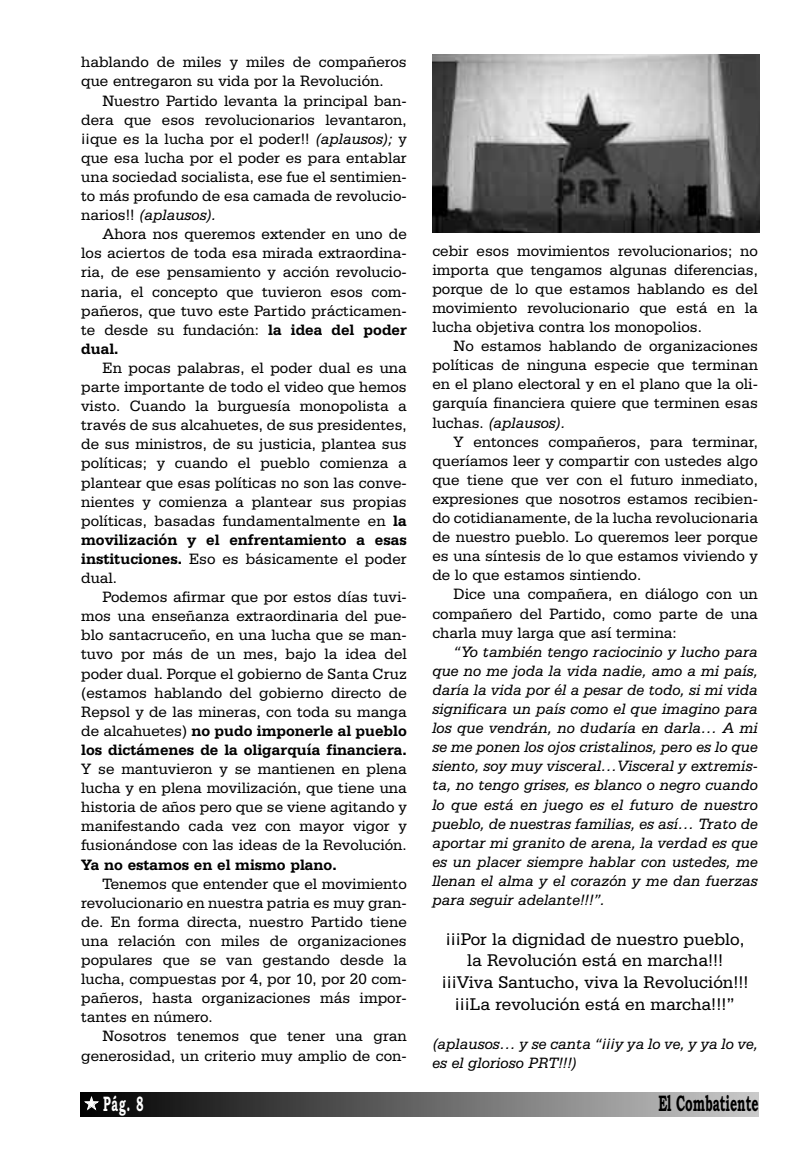
<style>
.page{position:relative;width:787px;height:1170px;background:#fff}
.page>*{position:absolute;margin:0;border:0;box-sizing:border-box;transform-origin:0 0}
.t1{font:700 22.5px "Bookman Old Style";color:#000;scale:.55 1}
.t2{font:700 21px "Bookman Old Style";color:#fff;scale:.55 1}
.t3{font:18px/21.6px "Serifa BT";color:#000;text-align:center}
.t4{font:15.9px/19px "Serifa BT";color:#000;text-align:justify}
.t5{font:italic 15.9px/19px "Serifa BT";color:#000;text-align:justify}
.t6{font:700 15.9px "Serifa BT";color:#000}
.s1{font-style:italic}
.s2{font-weight:700}
</style>
<div class="page">
<div style="left:80px;top:1092px;width:678px;height:23px;background:linear-gradient(to right,#000,#cacaca)"></div>
<img style="left:433px;top:55px;width:326px;height:177px">
<svg style="left:85px;top:1097px;width:13px;height:12px"></svg>
<p class="t4" style="left:81px;top:52px;width:327px">hablando de miles y miles de compañeros que entregaron su vida por la Revolución.</p>
<p class="t4" style="left:81px;top:90px;width:327px;text-indent:21px">Nuestro Partido levanta la principal ban&shy;dera que esos revolucionarios levantaron, ¡¡que es la lucha por el poder!! <span class="s1">(aplausos);</span> y que esa lucha por el poder es para entablar una sociedad socialista, ese fue el sentimien&shy;to más profundo de esa camada de revolucio&shy;narios!! <span class="s1">(aplausos).</span></p>
<p class="t4" style="left:81px;top:224px;width:327px;text-indent:21px">Ahora nos queremos extender en uno de los aciertos de toda esa mirada extraordina&shy;ria, de ese pensamiento y acción revolucio&shy;naria, el concepto que tuvieron esos com&shy;pañeros, que tuvo este Partido prácticamen&shy;te desde su fundación: <span class="s2">la idea del poder dual.</span></p>
<p class="t4" style="left:81px;top:358px;width:327px;text-indent:21px">En pocas palabras, el poder dual es una parte importante de todo el video que hemos visto. Cuando la burguesía monopolista a través de sus alcahuetes, de sus presidentes, de sus ministros, de su justicia, plantea sus políticas; y cuando el pueblo comienza a plantear que esas políticas no son las conve&shy;nientes y comienza a plantear sus propias políticas, basadas fundamentalmente en <span class="s2">la movilización y el enfrentamiento a esas instituciones.</span> Eso es básicamente el poder dual.</p>
<p class="t4" style="left:81px;top:587px;width:327px;text-indent:21px">Podemos afirmar que por estos días tuvi&shy;mos una enseñanza extraordinaria del pue&shy;blo santacruceño, en una lucha que se man&shy;tuvo por más de un mes, bajo la idea del poder dual. Porque el gobierno de Santa Cruz (estamos hablando del gobierno directo de Repsol y de las mineras, con toda su manga de alcahuetes) <span class="s2">no pudo imponerle al pueblo los dictámenes de la oligarquía financiera.</span></p>
<p class="t4" style="left:81px;top:759px;width:327px">Y se mantuvieron y se mantienen en plena lucha y en plena movilización, que tiene una historia de años pero que se viene agitando y manifestando cada vez con mayor vigor y fusionándose con las ideas de la Revolución.</p>
<p class="t6" style="left:81px;top:854px;width:257px">Ya no estamos en el mismo plano.</p>
<p class="t4" style="left:81px;top:873px;width:327px;text-indent:21px">Tenemos que entender que el movimiento revolucionario en nuestra patria es muy gran&shy;de. En forma directa, nuestro Partido tiene una relación con miles de organizaciones populares que se van gestando desde la lucha, compuestas por 4, por 10, por 20 com&shy;pañeros, hasta organizaciones más impor&shy;tantes en número.</p>
<p class="t4" style="left:81px;top:1026px;width:327px;text-align:right">Nosotros tenemos que tener una gran generosidad, un criterio muy amplio de con-</p>
<p class="t4" style="left:432px;top:240px;width:327px">cebir esos movimientos revolucionarios; no importa que tengamos algunas diferencias, porque de lo que estamos hablando es del movimiento revolucionario que está en la lucha objetiva contra los monopolios.</p>
<p class="t4" style="left:432px;top:336px;width:327px;text-indent:21px">No estamos hablando de organizaciones políticas de ninguna especie que terminan en el plano electoral y en el plano que la oli&shy;garquía financiera quiere que terminen esas luchas. <span class="s1">(aplausos).</span></p>
<p class="t4" style="left:432px;top:431px;width:327px;text-indent:21px">Y entonces compañeros, para terminar, queríamos leer y compartir con ustedes algo que tiene que ver con el futuro inmediato, expresiones que nosotros estamos recibien&shy;do cotidianamente, de la lucha revolucionaria de nuestro pueblo. Lo queremos leer porque es una síntesis de lo que estamos viviendo y de lo que estamos sintiendo.</p>
<p class="t4" style="left:432px;top:584px;width:327px;text-indent:21px">Dice una compañera, en diálogo con un compañero del Partido, como parte de una charla muy larga que así termina:</p>
<p class="t5" style="left:432px;top:641px;width:327px;text-indent:21px">“Yo también tengo raciocinio y lucho para que no me joda la vida nadie, amo a mi país, daría la vida por él a pesar de todo, si mi vida significara un país como el que imagino para los que vendrán, no dudaría en darla… A mi se me ponen los ojos cristalinos, pero es lo que siento, soy muy visceral…Visceral y extremis&shy;ta, no tengo grises, es blanco o negro cuando lo que está en juego es el futuro de nuestro pueblo, de nuestras familias, es así… Trato de aportar mi granito de arena, la verdad es que es un placer siempre hablar con ustedes, me llenan el alma y el corazón y me dan fuerzas para seguir adelante!!!”.</p>
<p class="t3" style="left:442px;top:927px;width:308px">¡¡¡Por la dignidad de nuestro pueblo, la Revolución está en marcha!!! ¡¡¡Viva Santucho, viva la Revolución!!! ¡¡¡La revolución está en marcha!!!”</p>
<p class="t5" style="left:432px;top:1033px;width:327px">(aplausos… y se canta “¡¡¡y ya lo ve, y ya lo ve, es el glorioso PRT!!!)</p>
<h2 class="t2" style="left:103px;top:1090px;width:76px">Pág. 8</h2>
<h1 class="t1" style="left:658px;top:1089px;width:184px">El Combatiente</h1>
</div>
